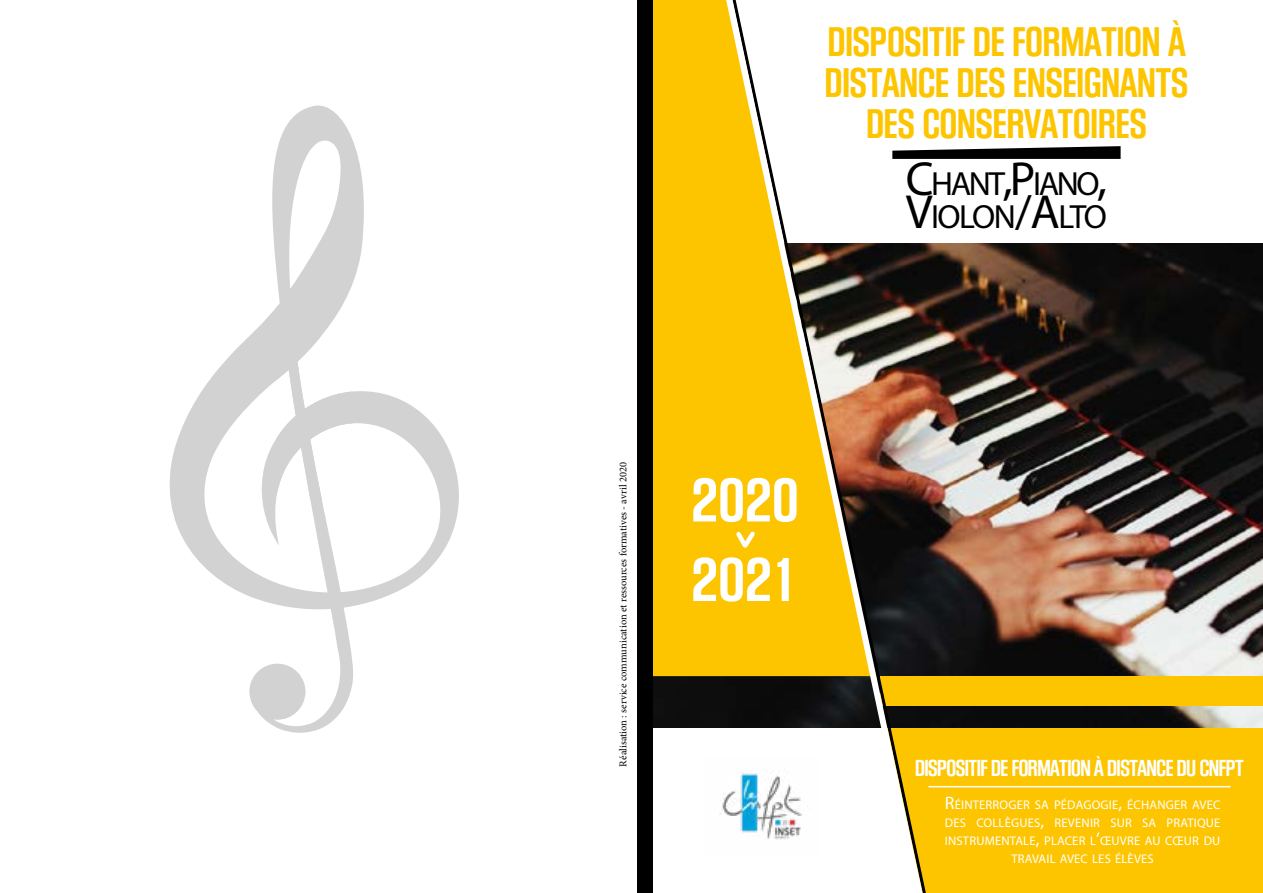
<style>
.page{position:relative;width:1263px;height:893px;background:#fff}
.page>*{position:absolute;margin:0;border:0;box-sizing:border-box;transform-origin:0 0}
.t1{font:64.5px/79.5px "Block Gothic Bold Cond";color:#fff}
.t2{font:42.9px/41.1px "Block Gothic Bold Cond";color:#fdc500;text-align:center}
.t3{font:33.6px/33px "Myriad Pro";letter-spacing:-.07em;color:#000}
.t4{font:24px "Block Gothic Bold Cond";letter-spacing:-.02em;color:#fff}
.t5{font:12.6px/18px "Myriad Pro";letter-spacing:.015em;color:#fff;text-align:center}
.t6{font:10.5px "Minion Pro";color:#000}
.s1{font-size:48px}
.s2{font-size:18px}
</style>
<div class="page">
<div style="left:930px;top:727px;width:333px;height:166px;background:#fdc500"></div>
<img style="left:653px;top:243px;width:610px;height:484px">
<div style="left:653px;top:0;width:66px;height:676px;background:#fdc500"></div>
<div style="left:880px;top:676px;width:383px;height:30px;background:#fdc500"></div>
<svg style="left:719px;top:0;width:210px;height:893px"></svg>
<div style="left:637px;top:0;width:16px;height:893px;background:#000"></div>
<img style="left:719px;top:756px;width:100px;height:99px">
<svg style="left:892px;top:146px;width:228px;height:13px"></svg>
<svg style="left:732px;top:528px;width:27px;height:23px"></svg>
<hr style="left:928px;top:786px;width:302px;height:1px;background:#fff">
<svg style="left:169px;top:105px;width:290px;height:628px"></svg>
<svg style="left:277px;top:338px;width:75px;height:162px"></svg>
<h2 class="t2" style="left:825px;top:23px;width:365px">DISPOSITIF DE FORMATION À<br>DISTANCE DES ENSEIGNANTS<br>DES CONSERVATOIRES</h2>
<h3 class="t3" style="left:906px;top:167px;width:203px"><span class="s1">C</span>HANT<span class="s1">, P</span>IANO<span class="s1">,<br>V</span>IOLON <span class="s1">/ A</span>LTO</h3>
<p class="t6" style="left:616px;top:766px;width:306px;rotate:-90deg">Réalisation : service communication et ressources formatives - avril 2020</p>
<h1 class="t1" style="left:691px;top:463px;width:109px">2020<br>2021</h1>
<h3 class="t4" style="left:915px;top:755px;width:330px">DISPOSITIF DE FORMATION À DISTANCE DU CNFPT</h3>
<p class="t5" style="left:945px;top:795px;width:277px"><span class="s2">R</span>ÉINTERROGER SA PÉDAGOGIE<span class="s2">,</span> ÉCHANGER AVEC DES COLLÈGUES<span class="s2">,</span> REVENIR SUR SA PRATIQUE INSTRUMENTALE<span class="s2">,</span> PLACER L<span class="s2">’</span>ŒUVRE AU CŒUR DU TRAVAIL AVEC LES ÉLÈVES</p>
</div>
